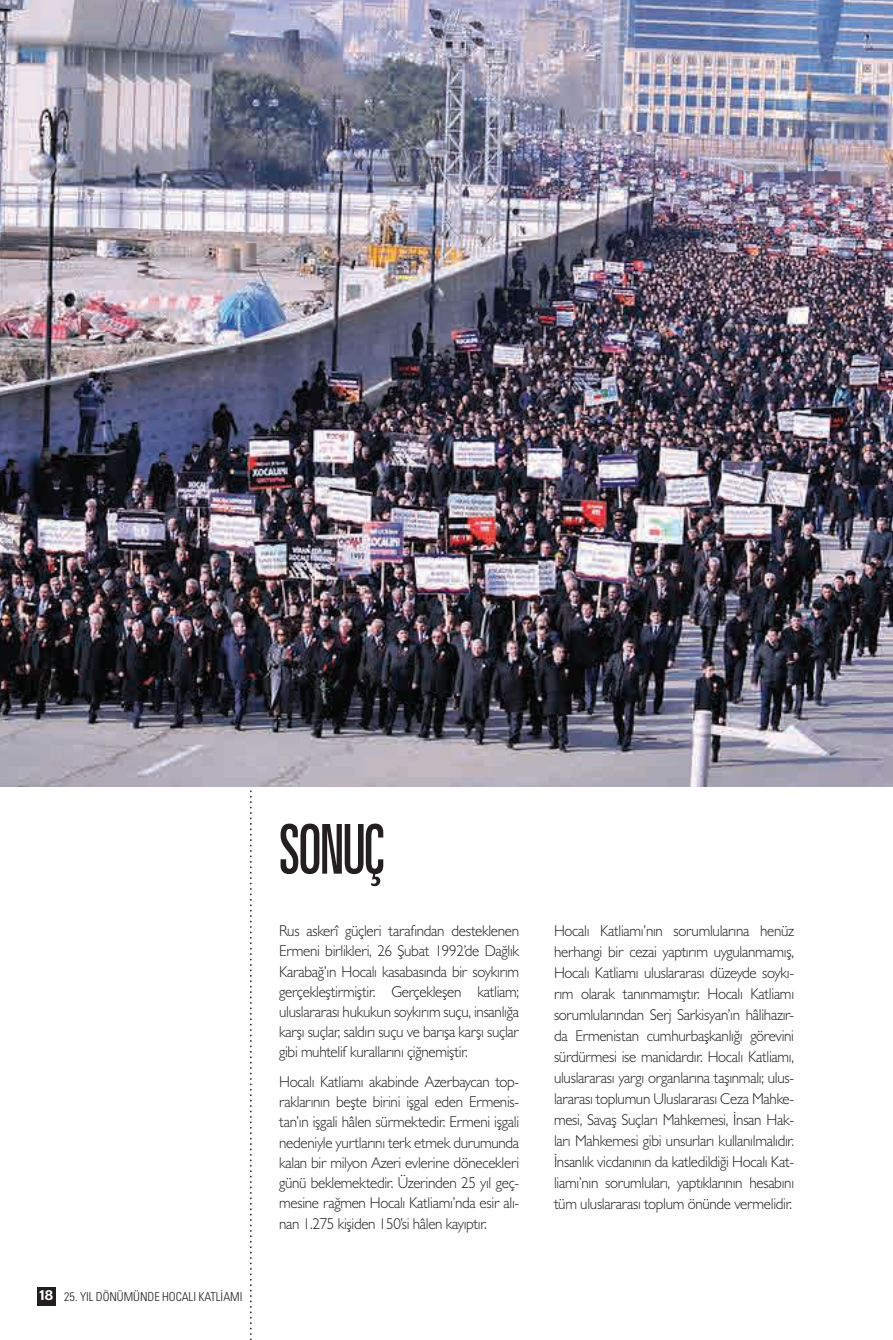
<style>
.page{position:relative;width:893px;height:1340px;background:#fff}
.page>*{position:absolute;margin:0;border:0;box-sizing:border-box;transform-origin:0 0}
.t1{font:ultra-condensed 68.77px "Univers LT Std";letter-spacing:-.02em;color:#231f20;scale:.81 1}
.t2{font:300 15.75px/21px "Gill Sans MT Pro";letter-spacing:-.02em;color:#231f20;text-align:justify;scale:.96 1}
.t3{font:300 condensed 12.25px "Univers LT Std";color:#231f20}
.s1{font-family:"Stag Sans";font-weight:500;font-stretch:normal;font-size:14px;color:#fff}
</style>
<div class="page">
<div style="left:37px;top:1286px;width:19px;height:19px;background:#231f20"></div>
<svg style="left:250px;top:786px;width:2px;height:554px"></svg>
<img style="left:0;top:0;width:893px;height:786px">
<p class="t3" style="left:39px;top:1289px;width:204px"><span class="s1">18</span> 25. YIL DÖNÜMÜNDE HOCALI KATLİAMI</p>
<h1 class="t1" style="left:279px;top:808px;width:131px">SONUÇ</h1>
<p class="t2" style="left:279px;top:920px;width:252px;line-height:20.1px">Rus askerî güçleri tarafından desteklenen Ermeni birlikleri, 26 Şubat 1992’de Dağlık Karabağ’ın Hocalı kasabasında bir soykırım gerçekleştirmiştir. Gerçekleşen katliam; uluslararası hukukun soykırım suçu, insanlığa karşı suçlar, saldırı suçu ve barışa karşı suçlar gibi muhtelif kurallarını çiğnemiştir.</p>
<p class="t2" style="left:279px;top:1071px;width:252px;line-height:20.3px">Hocalı Katliamı akabinde Azerbaycan top&shy;raklarının beşte birini işgal eden Ermenis&shy;tan’ın işgali hâlen sürmektedir. Ermeni işgali nedeniyle yurtlarını terk etmek durumunda kalan bir milyon Azeri evlerine dönecekleri günü beklemektedir. Üzerinden 25 yıl geç&shy;mesine rağmen Hocalı Katliamı’nda esir alı&shy;nan 1.275 kişiden 150’si hâlen kayıptır.</p>
<p class="t2" style="left:554px;top:920px;width:252px">Hocalı Katliamı’nın sorumlularına henüz herhangi bir cezai yaptırım uygulanmamış, Hocalı Katliamı uluslararası düzeyde soykı&shy;rım olarak tanınmamıştır. Hocalı Katliamı sorumlularından Serj Sarkisyan’ın hâlihazır&shy;da Ermenistan cumhurbaşkanlığı görevini sürdürmesi ise manidardır. Hocalı Katliamı, uluslararası yargı organlarına taşınmalı; ulus&shy;lararası toplumun Uluslararası Ceza Mahke&shy;mesi, Savaş Suçları Mahkemesi, İnsan Hak&shy;ları Mahkemesi gibi unsurları kullanılmalıdır.<br>İnsanlık vicdanının da katledildiği Hocalı Kat&shy;liamı’nın sorumluları, yaptıklarının hesabını tüm uluslararası toplum önünde vermelidir.</p>
</div>
